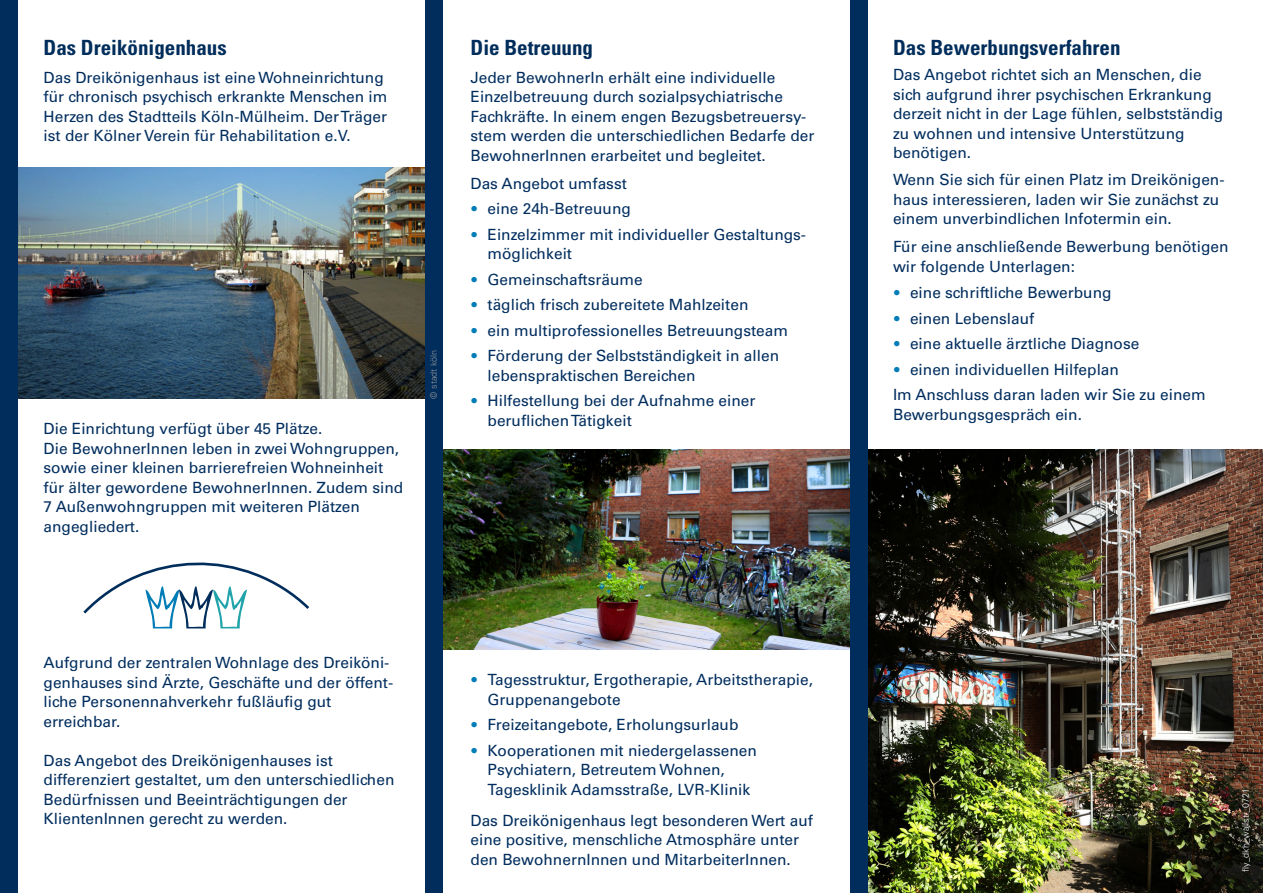
<style>
.page{position:relative;width:1263px;height:893px;background:#fff}
.page>*{position:absolute;margin:0;border:0;box-sizing:border-box;transform-origin:0 0}
.t1{font:900 29.1px "Univers";color:#002d5b}
.head_gross_blau{font:700 condensed 21px "Univers";color:#002d5b}
.fliess{font:15.45px/19.5px "Univers";color:#002d5e}
.head_gross_blau-2{font:15.45px/19.5px "Univers";color:#002d5e}
.t2{font:300 9px "Univers";color:#fff}
.t3{font:300 9px "Univers";color:#939598}
.s1{font-weight:300;font-size:15px;color:#007cb6}
.s2{color:#007cb6}
</style>
<div class="page">
<img style="left:442px;top:450px;width:408px;height:199px">
<img style="left:17px;top:168px;width:408px;height:231px">
<img style="left:867px;top:450px;width:396px;height:443px">
<div style="left:0;top:0;width:17px;height:893px;background:#002d5b"></div>
<svg style="left:83px;top:562px;width:227px;height:66px"></svg>
<div style="left:850px;top:0;width:17px;height:893px;background:#002d5b"></div>
<div style="left:425px;top:0;width:17px;height:893px;background:#002d5b"></div>
<p class="head_gross_blau" style="left:44px;top:35px;width:185px">Das Dreikönigenhaus</p>
<p class="fliess" style="left:44px;top:68px;width:345px">Das Dreikönigenhaus ist eine Wohneinrichtung für chronisch psychisch erkrankte Menschen im Herzen des Stadtteils Köln-Mülheim. Der Träger ist der Kölner Verein für Rehabilitation e.V.</p>
<p class="fliess" style="left:44px;top:419px;width:361px">Die Einrichtung verfügt über 45 Plätze.<br>Die BewohnerInnen leben in zwei Wohngruppen, sowie einer kleinen barrierefreien Wohneinheit für älter gewordene BewohnerInnen. Zudem sind 7 Außenwohngruppen mit weiteren Plätzen angegliedert.</p>
<p class="t3" style="left:428px;top:399px;width:50px;rotate:-90deg">© stadt köln</p>
<p class="head_gross_blau" style="left:471px;top:35px;width:124px">Die Betreuung</p>
<p class="head_gross_blau-2" style="left:471px;top:68px;width:345px">Jeder BewohnerIn erhält eine individuelle Einzelbetreuung durch sozialpsychiatrische Fachkräfte. In einem engen Bezugsbetreuersy&shy;stem werden die unterschiedlichen Bedarfe der BewohnerInnen erarbeitet und begleitet.</p>
<p class="head_gross_blau-2" style="left:471px;top:174px;width:158px">Das Angebot umfasst</p>
<p class="fliess" style="left:471px;top:199px;width:162px"><span class="s1">•</span> eine 24h-Betreuung</p>
<p class="fliess" style="left:488px;top:225px;width:320px;text-indent:-17px"><span class="s1">•</span> Einzelzimmer mit individueller Gestaltungs&shy;möglichkeit</p>
<p class="fliess" style="left:471px;top:270px;width:174px"><span class="s1">•</span> Gemeinschaftsräume</p>
<p class="fliess" style="left:471px;top:295px;width:279px"><span class="s1">•</span> täglich frisch zubereitete Mahlzeiten</p>
<p class="fliess" style="left:471px;top:321px;width:319px"><span class="s1">•</span> ein multiprofessionelles Betreuungsteam</p>
<p class="fliess" style="left:488px;top:346px;width:293px;text-indent:-17px"><span class="s1">•</span> Förderung der Selbstständigkeit in allen lebenspraktischen Bereichen</p>
<p class="fliess" style="left:488px;top:391px;width:269px;text-indent:-17px"><span class="s1">•</span> Hilfestellung bei der Aufnahme einer beruflichen Tätigkeit</p>
<p class="t1" style="left:65px;top:632px;width:263px">Dreikönigen<span class="s2">haus</span></p>
<p class="fliess" style="left:44px;top:653px;width:351px">Aufgrund der zentralen Wohnlage des Dreiköni&shy;genhauses sind Ärzte, Geschäfte und der öffent&shy;liche Personennahverkehr fußläufig gut erreichbar.</p>
<p class="fliess" style="left:44px;top:750px;width:352px">Das Angebot des Dreikönigenhauses ist differenziert gestaltet, um den unterschiedlichen Bedürfnissen und Beeinträchtigungen der KlientenInnen gerecht zu werden.</p>
<p class="fliess" style="left:488px;top:670px;width:327px;text-indent:-17px"><span class="s1">•</span> Tagesstruktur, Ergotherapie, Arbeitstherapie,<br>Gruppenangebote</p>
<p class="fliess" style="left:471px;top:715px;width:269px"><span class="s1">•</span> Freizeitangebote, Erholungsurlaub</p>
<p class="fliess" style="left:488px;top:740px;width:271px;text-indent:-17px"><span class="s1">•</span> Kooperationen mit niedergelassenen<br>Psychiatern, Betreutem Wohnen,<br>Tagesklinik Adamsstraße, LVR-Klinik</p>
<p class="fliess" style="left:471px;top:810px;width:344px">Das Dreikönigenhaus legt besonderen Wert auf eine positive, menschliche Atmosphäre unter den BewohnernInnen und MitarbeiterInnen.</p>
<p class="head_gross_blau" style="left:893px;top:35px;width:229px">Das Bewerbungsverfahren</p>
<p class="fliess" style="left:893px;top:65px;width:332px">Das Angebot richtet sich an Menschen, die sich aufgrund ihrer psychischen Erkrankung derzeit nicht in der Lage fühlen, selbstständig zu wohnen und intensive Unterstützung benötigen.</p>
<p class="fliess" style="left:893px;top:170px;width:333px">Wenn Sie sich für einen Platz im Dreikönigen&shy;haus interessieren, laden wir Sie zunächst zu einem unverbindlichen Infotermin ein.</p>
<p class="fliess" style="left:893px;top:237px;width:337px">Für eine anschließende Bewerbung benötigen wir folgende Unterlagen:</p>
<p class="fliess" style="left:893px;top:283px;width:220px"><span class="s1">•</span> eine schriftliche Bewerbung</p>
<p class="fliess" style="left:893px;top:309px;width:143px"><span class="s1">•</span> einen Lebenslauf</p>
<p class="fliess" style="left:893px;top:334px;width:248px"><span class="s1">•</span> eine aktuelle ärztliche Diagnose</p>
<p class="fliess" style="left:893px;top:360px;width:227px"><span class="s1">•</span> einen individuellen Hilfeplan</p>
<p class="fliess" style="left:893px;top:385px;width:314px">Im Anschluss daran laden wir Sie zu einem<br>Bewerbungsgespräch ein.</p>
<p class="t2" style="left:1240px;top:872px;width:85px;rotate:-90deg">fly_dkh_wallstr_0721</p>
</div>
